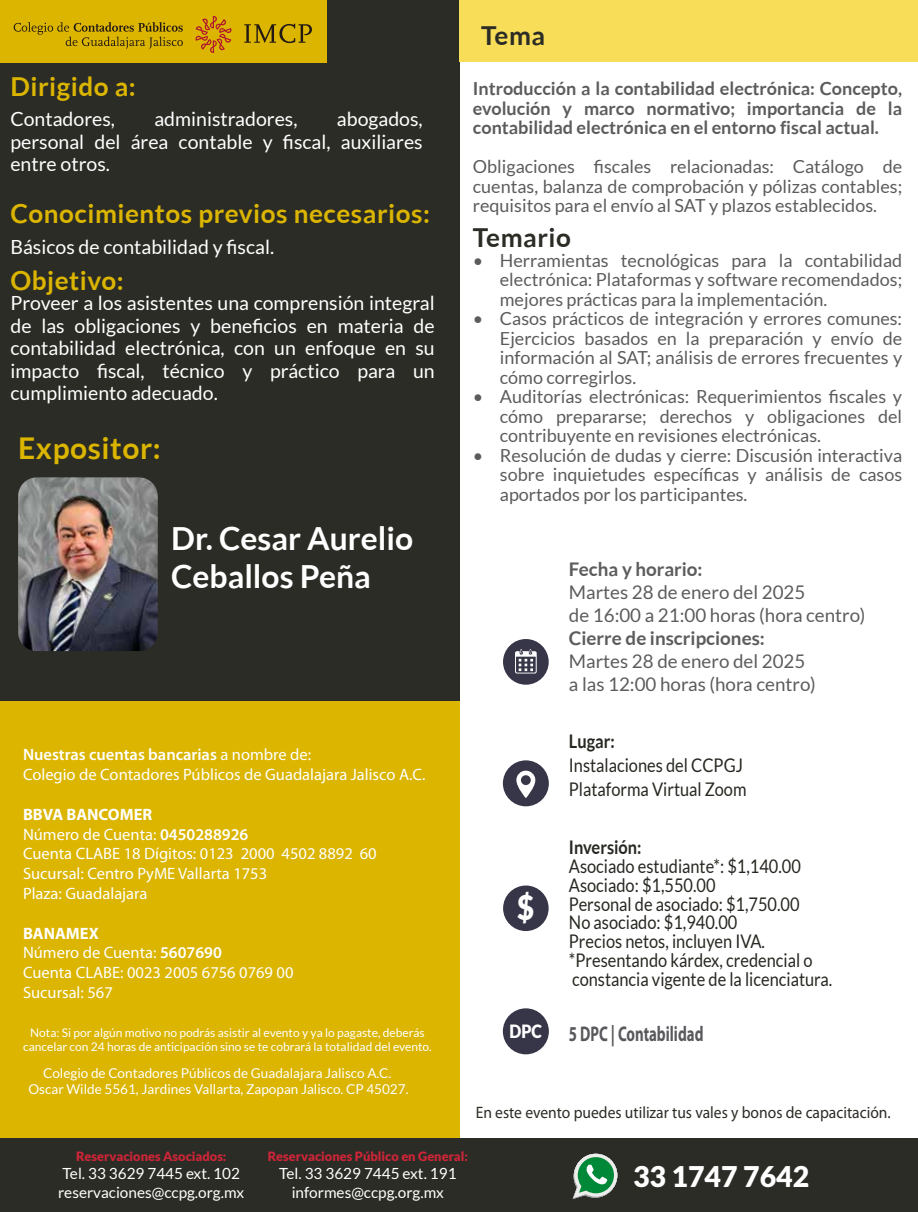
<style>
.page{position:relative;width:918px;height:1212px;background:#fff}
.page>*{position:absolute;margin:0;border:0;box-sizing:border-box;transform-origin:0 0}
.t1{font:900 33.75px "Lato";color:#fff;scale:.87 1}
.t2{font:700 31.8px/38.2px "Lato";color:#fff}
.t3{font:700 30px "Lato";letter-spacing:.02em;color:#dbb500}
.t4{font:900 28.5px "Lato";color:#fff}
.t5{font:700 26.1px "Lato";letter-spacing:.02em;color:#dbb500}
.t6{font:700 26.1px "Lato";letter-spacing:.02em;color:#2b2c25}
.t7{font:700 21.3px "Myriad Pro";color:#59595d;scale:.7 1}
.t8{font:19.5px/22.5px "Lato";color:#fff;text-align:justify}
.t9{font:18.75px/18.8px "Lato";color:#252820;scale:.87 1}
.t10{font:18.75px/23.1px "Lato";color:#5c5c5c}
.t11{font:700 18.75px "Lato";color:#5c5c5c}
.t12{font:700 18.75px "Lato";color:#252820;scale:.87 1}
.t13{font:900 18.3px "Lato";color:#fff;scale:.87 1}
.t14{font:18px/19.5px "Lato";color:#5c5c5c;text-align:justify}
.t15{font:700 18px/19.5px "Lato";color:#5c5c5c;text-align:justify}
.t16{font:16.5px/19.8px "Myriad Pro";color:#fff}
.t17{font:16.5px "Myriad Pro";color:#2b2c25;scale:.94 1}
.t18{font:15.3px/18.5px "Lato";color:#fff}
.t19{font:13.5px/16.4px "Lato";color:#fff;text-align:center}
.t20{font:900 12.75px "Lato";color:#ce2538}
.t21{font:12px/14.4px "Lato";color:#fff;text-align:center}
.s1{font-weight:600}
.s2{font-weight:700}
</style>
<div class="page">
<div style="left:0;top:0;width:460px;height:1212px;background:#2b2c25"></div>
<div style="left:460px;top:0;width:458px;height:61px;background:#f8dd59"></div>
<div style="left:0;top:0;width:327px;height:63px;background:#dbb500"></div>
<div style="left:0;top:701px;width:460px;height:511px;background:#dbb500"></div>
<div style="left:0;top:1138px;width:918px;height:74px;background:#2b2c25"></div>
<svg style="left:196px;top:16px;width:35px;height:37px"></svg>
<svg style="left:14px;top:22px;width:169px;height:27px"></svg>
<svg style="left:244px;top:24px;width:68px;height:19px"></svg>
<div style="left:503px;top:639px;width:46px;height:46px;background:#373648;border-radius:50%"></div>
<svg style="left:515px;top:649px;width:22px;height:24px"></svg>
<div style="left:503px;top:885px;width:46px;height:46px;background:#373648;border-radius:50%"></div>
<div style="left:503px;top:1008px;width:46px;height:46px;background:#373648;border-radius:50%"></div>
<div style="left:503px;top:760px;width:46px;height:46px;background:#373648;border-radius:50%"></div>
<svg style="left:516px;top:771px;width:19px;height:27px"></svg>
<img style="left:18px;top:477px;width:140px;height:174px">
<svg style="left:572px;top:1154px;width:45px;height:45px"></svg>
<h3 class="t5" style="left:10px;top:71px;width:127px">Dirigido a:</h3>
<p class="t8" style="left:10px;top:108px;width:414px;text-indent:326px">abogados, personal del área contable y fiscal, auxiliares entre otros.</p>
<p class="t8" style="left:10px;top:108px;width:106px">Contadores,</p>
<p class="t8" style="left:154px;top:108px;width:145px">administradores,</p>
<h3 class="t5" style="left:10px;top:198px;width:421px">Conocimientos previos necesarios:</h3>
<p class="t8" style="left:10px;top:235px;width:265px">Básicos de contabilidad y fiscal.</p>
<h3 class="t5" style="left:10px;top:266px;width:115px">Objetivo:</h3>
<p class="t8" style="left:10px;top:292px;width:426px">Proveer a los asistentes una comprensión integral de las obligaciones y beneficios en materia de contabilidad electrónica, con un enfoque en su impacto fiscal, técnico y práctico para un cumplimiento adecuado.</p>
<h3 class="t3" style="left:18px;top:431px;width:144px">Expositor:</h3>
<h2 class="t2" style="left:171px;top:518px;width:243px">Dr. Cesar Aurelio<br>Ceballos Peña</h2>
<p class="t16" style="left:23px;top:745px;width:404px"><span class="s1">Nuestras cuentas bancarias</span> a nombre de:<br>Colegio de Contadores Públicos de Guadalajara Jalisco A.C.</p>
<p class="t16" style="left:23px;top:804px;width:355px"><span class="s2">BBVA BANCOMER<br></span>Número de Cuenta: <span class="s1">0450288926<br></span>Cuenta CLABE 18 Dígitos: 0123 2000 4502 8892 60<br>Sucursal: Centro PyME Vallarta 1753<br>Plaza: Guadalajara</p>
<p class="t16" style="left:23px;top:923px;width:272px"><span class="s2">BANAMEX<br></span>Número de Cuenta: <span class="s1">5607690<br></span>Cuenta CLABE: 0023 2005 6756 0769 00<br>Sucursal: 567</p>
<p class="t21" style="left:23px;top:1025px;width:410px">Nota: Si por algún motivo no podrás asistir al evento y ya lo pagaste, deberás cancelar con 24 horas de anticipación sino se te cobrará la totalidad del evento.</p>
<p class="t19" style="left:28px;top:1065px;width:382px">Colegio de Contadores Públicos de Guadalajara Jalisco A.C.<br>Oscar Wilde 5561, Jardines Vallarta, Zapopan Jalisco. CP 45027.</p>
<h3 class="t6" style="left:481px;top:21px;width:65px">Tema</h3>
<p class="t15" style="left:473px;top:79px;width:431px">Introducción a la contabilidad electrónica: Concepto, evolución y marco normativo; importancia de la contabilidad electrónica en el entorno fiscal actual.</p>
<p class="t14" style="left:473px;top:157px;width:431px">Obligaciones fiscales relacionadas: Catálogo de cuentas, balanza de comprobación y pólizas contables; requisitos para el envío al SAT y plazos establecidos.</p>
<h3 class="t6" style="left:473px;top:223px;width:100px">Temario</h3>
<p class="t14" style="left:500px;top:250px;width:404px;text-indent:-27px">• Herramientas tecnológicas para la contabilidad electrónica: Plataformas y software recomendados; mejores prácticas para la implementación.</p>
<p class="t14" style="left:500px;top:309px;width:404px;text-indent:-27px">• Casos prácticos de integración y errores comunes:<br>Ejercicios basados en la preparación y envío de información al SAT; análisis de errores frecuentes y cómo corregirlos.</p>
<p class="t14" style="left:500px;top:387px;width:404px;text-indent:-27px">• Auditorías electrónicas: Requerimientos fiscales y cómo prepararse; derechos y obligaciones del contribuyente en revisiones electrónicas.</p>
<p class="t14" style="left:500px;top:445px;width:404px;text-indent:-27px">• Resolución de dudas y cierre: Discusión interactiva sobre inquietudes específicas y análisis de casos aportados por los participantes.</p>
<p class="t11" style="left:569px;top:558px;width:135px">Fecha y horario:</p>
<p class="t10" style="left:569px;top:580px;width:298px">Martes 28 de enero del 2025<br>de 16:00 a 21:00 horas (hora centro)</p>
<p class="t11" style="left:569px;top:627px;width:197px">Cierre de inscripciones:</p>
<p class="t10" style="left:569px;top:649px;width:248px">Martes 28 de enero del 2025 a las 12:00 horas (hora centro)</p>
<h1 class="t1" style="left:517px;top:888px;width:21px">$</h1>
<p class="t13" style="left:510px;top:1020px;width:39px">DPC</p>
<p class="t12" style="left:569px;top:731px;width:54px">Lugar:</p>
<p class="t9" style="left:569px;top:753px;width:206px;line-height:24px">Instalaciones del CCPGJ<br>Plataforma Virtual Zoom</p>
<p class="t12" style="left:569px;top:837px;width:85px">Inversión:</p>
<p class="t9" style="left:569px;top:857px;width:304px">Asociado estudiante*: $1,140.00<br>Asociado: $1,550.00<br>Personal de asociado: $1,750.00<br>No asociado: $1,940.00<br>Precios netos, incluyen IVA. *Presentando kárdex, credencial o constancia vigente de la licenciatura.</p>
<p class="t7" style="left:569px;top:1020px;width:194px">5 DPC | Contabilidad</p>
<p class="t17" style="left:476px;top:1102px;width:443px">En este evento puedes utilizar tus vales y bonos de capacitación.</p>
<p class="t20" style="left:76px;top:1149px;width:152px">Reservaciones Asociados:</p>
<p class="t18" style="left:58px;top:1165px;width:188px">Tel. 33 3629 7445 ext. 102 reservaciones@ccpg.org.mx</p>
<p class="t20" style="left:268px;top:1149px;width:202px">Reservaciones Público en General:</p>
<p class="t18" style="left:279px;top:1165px;width:179px;text-align:center">Tel. 33 3629 7445 ext. 191 informes@ccpg.org.mx</p>
<h3 class="t4" style="left:633px;top:1160px;width:178px">33 1747 7642</h3>
</div>
